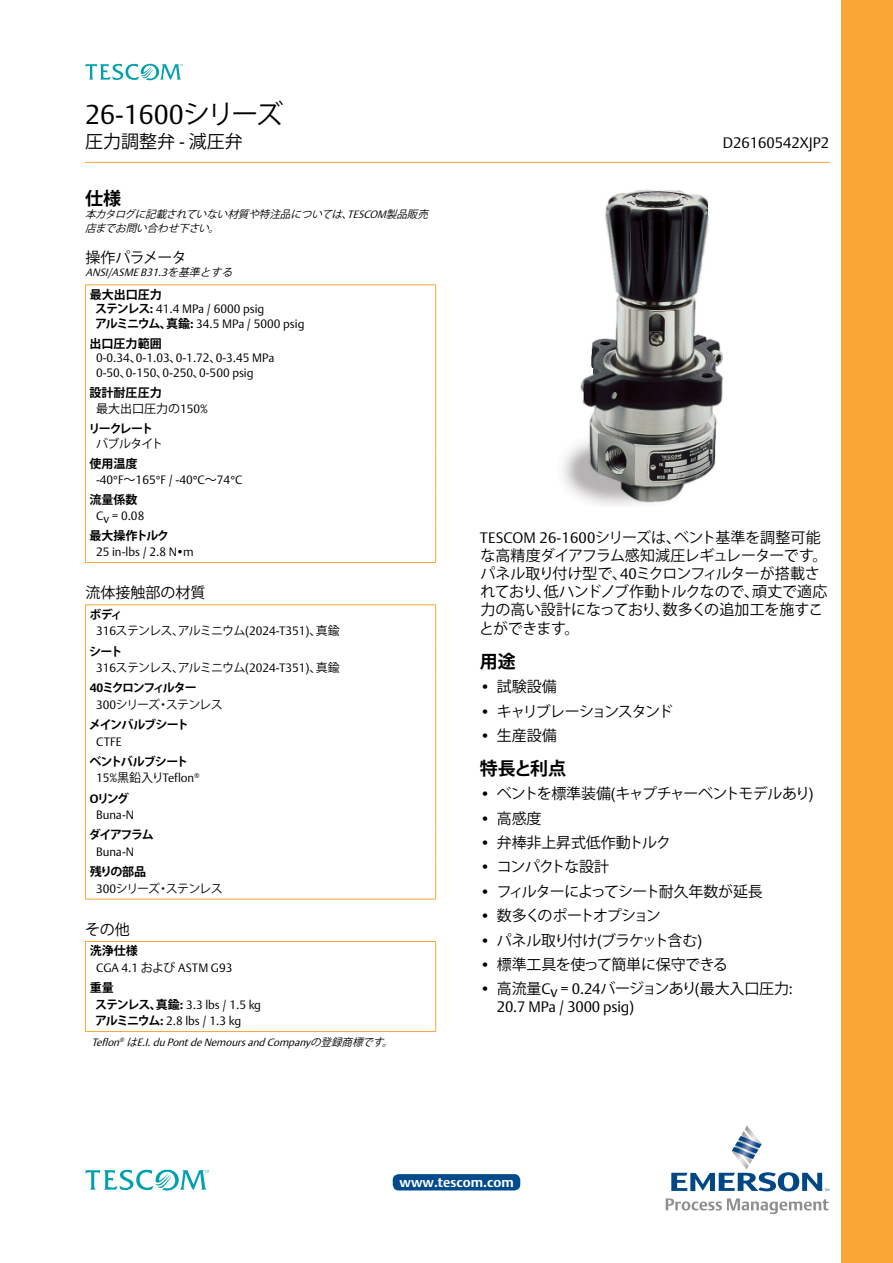
<style>
.page{position:relative;width:893px;height:1263px;background:#fff}
.page>*{position:absolute;margin:0;border:0;box-sizing:border-box;transform-origin:0 0}
.t1{font:300 27px "DTL Argo T";color:#000}
.t2{font:18px "Koz Go Pro";color:#000}
.t3{font:700 18px "Koz Go Pro";color:#000}
.t4{font:15px/18px "Koz Go Pro";letter-spacing:-.03em;color:#000}
.t5{font:15px "Koz Go Pro";letter-spacing:-.01em;color:#000}
.t6{font:15px "Koz Go Pro";letter-spacing:-.07em;color:#000}
.t7{font:300 15px "DTL Argo T";color:#000}
.t8{font:15px "Koz Go Pro";letter-spacing:-.06em;color:#000}
.t9{font:15px "Koz Go Pro";letter-spacing:-.1em;color:#000}
.t10{font:15px "Koz Go Pro";letter-spacing:-.09em;color:#000}
.t11{font:15px "Koz Go Pro";letter-spacing:-.08em;color:#000}
.t12{font:15px "Koz Go Pro";color:#000}
.t13{font:15px "Koz Go Pro";letter-spacing:-.05em;color:#000}
.t14{font:700 13.5px "DTL Argo T";color:#fff}
.t15{font:300 12px/14.4px "DTL Argo T";color:#000}
.t16{font:12px/16.5px "Koz Go Pro";letter-spacing:-.07em;color:#000}
.t17{font:700 12px "Koz Go Pro";letter-spacing:-.045em;color:#000}
.t18{font:12px/15.8px "Koz Go Pro";color:#000}
.t19{font:700 12px "Koz Go Pro";letter-spacing:-.075em;color:#000}
.t20{font:700 12px "Koz Go Pro";letter-spacing:-.09em;color:#000}
.t21{font:italic 300 10.5px "DTL Argo T";color:#000}
.t22{font:italic 10.5px/13.5px "Koz Go Pro";color:#000}
.s1{font-family:"Koz Go Pro";font-weight:400}
.s2{font-family:"DTL Argo T";font-weight:300}
.s3{font-family:"Koz Go Pro";font-weight:700}
.s4{font-family:"DTL Argo CT";font-weight:700}
.s5{font-weight:700}
.s6{font-family:"DTL Argo CT"}
</style>
<div class="page">
<div style="left:842px;top:0;width:51px;height:1263px;background:#faa634"></div>
<hr style="left:85px;top:162px;width:744px;height:1px;background:#faa634">
<svg style="left:85px;top:64px;width:98px;height:16px"></svg>
<hr style="left:85px;top:284px;width:351px;height:1px;background:#faa634">
<hr style="left:435px;top:334px;width:1px;height:49px;background:#faa634">
<hr style="left:435px;top:383px;width:1px;height:36px;background:#faa634">
<hr style="left:435px;top:419px;width:1px;height:35px;background:#faa634">
<hr style="left:435px;top:454px;width:1px;height:36px;background:#faa634">
<hr style="left:435px;top:490px;width:1px;height:36px;background:#faa634">
<hr style="left:85px;top:562px;width:351px;height:1px;background:#faa634">
<hr style="left:435px;top:605px;width:1px;height:37px;background:#faa634">
<hr style="left:85px;top:285px;width:1px;height:49px;background:#faa634">
<hr style="left:435px;top:285px;width:1px;height:49px;background:#faa634">
<hr style="left:85px;top:334px;width:1px;height:49px;background:#faa634">
<hr style="left:85px;top:383px;width:1px;height:36px;background:#faa634">
<hr style="left:85px;top:419px;width:1px;height:35px;background:#faa634">
<hr style="left:85px;top:454px;width:1px;height:36px;background:#faa634">
<hr style="left:85px;top:490px;width:1px;height:36px;background:#faa634">
<hr style="left:85px;top:526px;width:1px;height:36px;background:#faa634">
<hr style="left:435px;top:526px;width:1px;height:36px;background:#faa634">
<hr style="left:85px;top:604px;width:351px;height:1px;background:#faa634">
<hr style="left:85px;top:605px;width:1px;height:37px;background:#faa634">
<hr style="left:85px;top:642px;width:1px;height:36px;background:#faa634">
<hr style="left:85px;top:678px;width:1px;height:37px;background:#faa634">
<hr style="left:85px;top:715px;width:1px;height:37px;background:#faa634">
<hr style="left:85px;top:752px;width:1px;height:37px;background:#faa634">
<hr style="left:85px;top:789px;width:1px;height:36px;background:#faa634">
<hr style="left:85px;top:825px;width:1px;height:37px;background:#faa634">
<hr style="left:85px;top:862px;width:1px;height:37px;background:#faa634">
<hr style="left:435px;top:862px;width:1px;height:37px;background:#faa634">
<hr style="left:85px;top:899px;width:351px;height:1px;background:#faa634">
<hr style="left:435px;top:642px;width:1px;height:36px;background:#faa634">
<hr style="left:85px;top:978px;width:1px;height:53px;background:#faa634">
<hr style="left:435px;top:978px;width:1px;height:53px;background:#faa634">
<hr style="left:85px;top:1031px;width:351px;height:1px;background:#faa634">
<hr style="left:85px;top:941px;width:351px;height:1px;background:#faa634">
<hr style="left:85px;top:942px;width:1px;height:36px;background:#faa634">
<hr style="left:435px;top:942px;width:1px;height:36px;background:#faa634">
<hr style="left:435px;top:678px;width:1px;height:37px;background:#faa634">
<hr style="left:435px;top:715px;width:1px;height:37px;background:#faa634">
<hr style="left:435px;top:752px;width:1px;height:37px;background:#faa634">
<hr style="left:435px;top:789px;width:1px;height:36px;background:#faa634">
<hr style="left:435px;top:825px;width:1px;height:37px;background:#faa634">
<img style="left:562px;top:190px;width:161px;height:316px">
<svg style="left:671px;top:1125px;width:158px;height:66px"></svg>
<svg style="left:666px;top:1198px;width:162px;height:16px"></svg>
<svg style="left:85px;top:1170px;width:124px;height:20px"></svg>
<div style="left:393px;top:1174px;width:127px;height:16px;background:#004b8d;border-radius:6px"></div>
<h1 class="t1" style="left:85px;top:98px;width:200px">26-1600<span class="s1">シリーズ</span></h1>
<h2 class="t2" style="left:85px;top:129px;width:159px">圧力調整弁 <span class="s2">-</span> 減圧弁</h2>
<p class="t7" style="left:723px;top:133px;width:108px">D26160542XJP2</p>
<h2 class="t3" style="left:85px;top:186px;width:37px">仕様</h2>
<p class="t22" style="left:85px;top:208px;width:348px">本カタログに記載されていない材質や特注品については、<span class="s2">TESCOM</span>製品販売店までお問い合わせ下さい。</p>
<p class="t13" style="left:85px;top:248px;width:103px">操作パラメータ</p>
<p class="t21" style="left:85px;top:266px;width:152px">ANSI/ASMEB31.3<span class="s1">を基準とする</span></p>
<p class="t17" style="left:90px;top:287px;width:74px">最大出口圧力</p>
<p class="t15" style="left:95px;top:302px;width:211px"><span class="s3">ステンレス</span><span class="s4">:</span> 41.4 MPa / 6000 psig<br><span class="s3">アルミニウム、真鍮</span><span class="s4">:</span> 34.5 MPa / 5000 psig</p>
<p class="t17" style="left:90px;top:336px;width:73px">出口圧力範囲</p>
<p class="t15" style="left:96px;top:351px;width:180px">0-0.34<span class="s1">、</span>0-1.03<span class="s1">、</span>0-1.72<span class="s1">、</span>0-3.45 MPa<br>0-50<span class="s1">、</span>0-150<span class="s1">、</span>0-250<span class="s1">、</span>0-500 psig</p>
<p class="t18" style="left:96px;top:385px;width:113px;text-indent:-6px"><span class="s5">設計耐圧圧力<br></span>最大出口圧力の<span class="s2">150%</span></p>
<p class="t17" style="left:88px;top:421px;width:66px">リークレート</p>
<p class="t16" style="left:96px;top:436px;width:69px">バブルタイト</p>
<p class="t17" style="left:90px;top:456px;width:50px">使用温度</p>
<p class="t15" style="left:96px;top:472px;width:148px">-40°F<span class="s1">～</span>165°F / -40°C<span class="s1">～</span>74°C</p>
<p class="t17" style="left:90px;top:492px;width:50px">流量係数</p>
<p class="t15" style="left:96px;top:508px;width:50px">Cv = 0.08</p>
<p class="t17" style="left:90px;top:528px;width:81px">最大操作トルク</p>
<p class="t15" style="left:96px;top:544px;width:99px">25 in-lbs / 2.8 N•m</p>
<p class="t12" style="left:85px;top:583px;width:121px">流体接触部の材質</p>
<p class="t16" style="left:96px;top:606px;width:245px;text-indent:-7px"><span class="s5">ボディ<br></span><span class="s2">316</span>ステンレス、アルミニウム<span class="s2">(2024-T351)</span>、真鍮</p>
<p class="t16" style="left:96px;top:643px;width:245px;text-indent:-7px"><span class="s5">シート<br></span><span class="s2">316</span>ステンレス、アルミニウム<span class="s2">(2024-T351)</span>、真鍮</p>
<p class="t16" style="left:96px;top:680px;width:128px;text-indent:-6px"><span class="s4">40</span><span class="s5">ミクロンフィルター<br></span><span class="s2">300</span>シリーズ・ステンレス</p>
<p class="t19" style="left:89px;top:717px;width:101px">メインバルブシート</p>
<p class="t15" style="left:96px;top:734px;width:27px">CTFE</p>
<p class="t20" style="left:90px;top:754px;width:100px">ベントバルブシート</p>
<p class="t15" style="left:96px;top:771px;width:105px">15%<span class="s1">黒鉛入り</span>Teflon<sup>®</sup></p>
<p class="t17" style="left:90px;top:790px;width:41px"><span class="s6">O</span>リング</p>
<p class="t15" style="left:96px;top:807px;width:40px">Buna-N</p>
<p class="t17" style="left:89px;top:827px;width:66px">ダイアフラム</p>
<p class="t15" style="left:96px;top:844px;width:40px">Buna-N</p>
<p class="t16" style="left:96px;top:864px;width:128px;text-indent:-6px"><span class="s5">残りの部品<br></span><span class="s2">300</span>シリーズ・ステンレス</p>
<p class="t4" style="left:85px;top:921px;width:46px">その他</p>
<p class="t17" style="left:90px;top:943px;width:50px">洗浄仕様</p>
<p class="t15" style="left:96px;top:960px;width:138px">CGA 4.1 <span class="s1">および</span> ASTM G93</p>
<p class="t17" style="left:90px;top:980px;width:25px">重量</p>
<p class="t15" style="left:95px;top:996px;width:167px;line-height:16.5px"><span class="s3">ステンレス、真鍮</span><span class="s4">:</span> 3.3 lbs / 1.5 kg<span class="s3">アルミニウム</span><span class="s4">:</span> 2.8 lbs / 1.3 kg</p>
<p class="t21" style="left:91px;top:1036px;width:306px">Teflon<sup>®</sup> <span class="s1">は</span>E.I.duPontdeNemoursandCompany<span class="s1">の登録商標です。</span></p>
<p class="t4" style="left:480px;top:529px;width:349px"><span class="s2">TESCOM 26-1600</span>シリーズは、ベント基準を調整可能な高精度ダイアフラム感知減圧レギュレーターです。パネル取り付け型で、<span class="s2">40</span>ミクロンフィルターが搭載されており、低ハンドノブ作動トルクなので、頑丈で適応力の高い設計になっており、数多くの追加工を施すこ</p>
<p class="t4" style="left:479px;top:620px;width:102px">とができます。</p>
<h2 class="t3" style="left:480px;top:650px;width:37px">用途</h2>
<p class="t4" style="left:480px;top:678px;width:79px"><span class="s2">•</span> 試験設備</p>
<p class="t9" style="left:480px;top:701px;width:195px"><span class="s2">•</span> キャリブレーションスタンド</p>
<p class="t4" style="left:480px;top:727px;width:79px"><span class="s2">•</span> 生産設備</p>
<h2 class="t3" style="left:480px;top:757px;width:88px">特長と利点</h2>
<p class="t8" style="left:480px;top:784px;width:335px"><span class="s2">•</span> ベントを標準装備<span class="s2">(</span>キャプチャーベントモデルあり<span class="s2">)</span></p>
<p class="t4" style="left:480px;top:809px;width:63px"><span class="s2">•</span> 高感度</p>
<p class="t5" style="left:480px;top:833px;width:193px"><span class="s2">•</span> 弁棒非上昇式低作動トルク</p>
<p class="t11" style="left:480px;top:857px;width:131px"><span class="s2">•</span> コンパクトな設計</p>
<p class="t6" style="left:480px;top:881px;width:285px"><span class="s2">•</span> フィルターによってシート耐久年数が延長</p>
<p class="t10" style="left:480px;top:906px;width:183px"><span class="s2">•</span> 数多くのポートオプション</p>
<p class="t6" style="left:480px;top:930px;width:224px"><span class="s2">•</span> パネル取り付け<span class="s2">(</span>ブラケット含む<span class="s2">)</span></p>
<p class="t4" style="left:480px;top:956px;width:250px"><span class="s2">•</span> 標準工具を使って簡単に保守できる</p>
<p class="t5" style="left:480px;top:979px;width:315px"><span class="s2">•</span> 高流量<span class="s2">Cv = 0.24</span>バージョンあり<span class="s2">(</span>最大入口圧力<span class="s2">:</span></p>
<p class="t7" style="left:497px;top:998px;width:139px">20.7 MPa / 3000 psig)</p>
<p class="t14" style="left:400px;top:1174px;width:116px">www.tescom.com</p>
</div>
